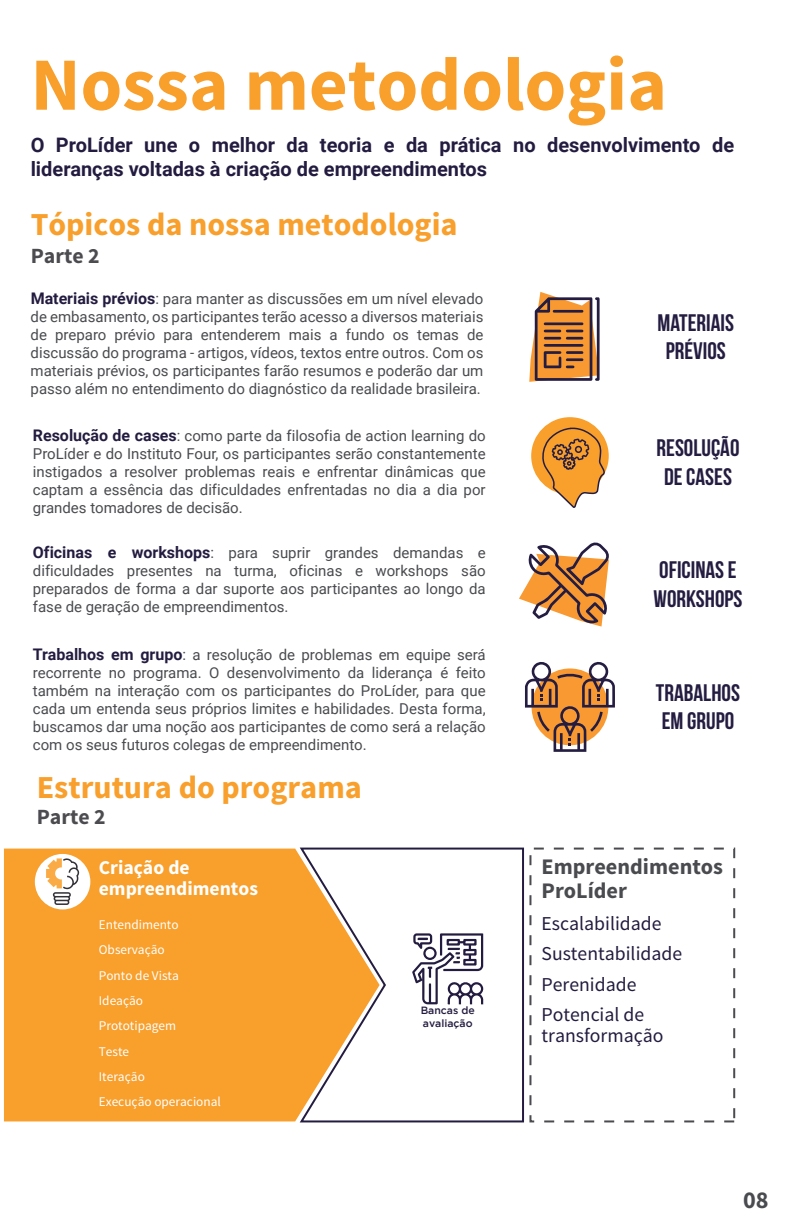
<style>
.page{position:relative;width:792px;height:1224px;background:#fff}
.page>*{position:absolute;margin:0;border:0;box-sizing:border-box;transform-origin:0 0}
.t1{font:700 75.1px "Source Sans Pro";color:#f89f2c}
.t2{font:700 32px "Source Sans Pro";color:#f89f2c}
.t3{font:700 24.2px "Source Sans Pro";color:#4a4b4f}
.t4{font:700 23.9px/28.7px "Bebas Neue";color:#251d41;text-align:center}
.t5{font:700 22.2px/23.7px "Source Sans Pro";color:#4a4b4f}
.t6{font:700 21.7px "Source Sans Pro";color:#4c4c50}
.t7{font:700 20px/24px "Roboto";color:#241c40}
.t8{font:19.7px/30.3px "Source Sans Pro";color:#241c40}
.t9{font:700 19.6px/20.8px "Source Sans Pro";color:#fff}
.t10{font:15px/18px "Roboto";color:#4a4b4f;text-align:justify}
.t11{font:13.3px/25.3px "Source Sans Pro";color:#fff}
.t12{font:500 10.5px/12.6px "Gotham";color:#241c40}
.s1{font-weight:700;font-size:16px;color:#241c40}
</style>
<div class="page">
<svg style="left:529px;top:292px;width:71px;height:90px;background:#bf8858"></svg>
<svg style="left:531px;top:417px;width:78px;height:78px"></svg>
<div style="left:534px;top:421px;width:70px;height:70px;background:#f89f2c;border-radius:50%"></div>
<svg style="left:541px;top:426px;width:65px;height:82px"></svg>
<svg style="left:525px;top:661px;width:90px;height:91px"></svg>
<svg style="left:519px;top:542px;width:90px;height:85px"></svg>
<div style="left:4px;top:849px;width:294px;height:272px;background:#f89f2c"></div>
<div style="left:35px;top:854px;width:55px;height:55px;background:#fff;border-radius:50%"></div>
<div style="left:529px;top:848px;width:206px;height:274px;border:2px dashed #4a4b4f"></div>
<svg style="left:46px;top:858px;width:33px;height:47px"></svg>
<svg style="left:298px;top:847px;width:226px;height:276px"></svg>
<svg style="left:412px;top:933px;width:72px;height:72px"></svg>
<h1 class="t1" style="left:31px;top:37px;width:638px">Nossa metodologia</h1>
<h3 class="t7" style="left:31px;top:132px;width:705px">O ProLíder une o melhor da teoria e da prática no desenvolvimento de lideranças voltadas à criação de empreendimentos</h3>
<h2 class="t2" style="left:31px;top:204px;width:429px">Tópicos da nossa metodologia</h2>
<h3 class="t6" style="left:31px;top:242px;width:70px">Parte 2</h3>
<p class="t10" style="left:31px;top:289px;width:454px"><span class="s1">Materiais prévios</span>: para manter as discussões em um nível elevado de embasamento, os participantes terão acesso a diversos materiais de preparo prévio para entenderem mais a fundo os temas de discussão do programa - artigos, vídeos, textos entre outros. Com os materiais prévios, os participantes farão resumos e poderão dar um passo além no entendimento do diagnóstico da realidade brasileira.</p>
<p class="t10" style="left:33px;top:426px;width:454px"><span class="s1">Resolução de cases</span>: como parte da filosofia de action learning do ProLíder e do Instituto Four, os participantes serão constantemente instigados a resolver problemas reais e enfrentar dinâmicas que captam a essência das dificuldades enfrentadas no dia a dia por grandes tomadores de decisão.</p>
<p class="t10" style="left:33px;top:543px;width:454px"><span class="s1">Oficinas e workshops</span>: para suprir grandes demandas e dificuldades presentes na turma, oficinas e workshops são preparados de forma a dar suporte aos participantes ao longo da fase de geração de empreendimentos.</p>
<p class="t10" style="left:33px;top:645px;width:454px"><span class="s1">Trabalhos em grupo</span>: a resolução de problemas em equipe será recorrente no programa. O desenvolvimento da liderança é feito também na interação com os participantes do ProLíder, para que cada um entenda seus próprios limites e habilidades. Desta forma, buscamos dar uma noção aos participantes de como será a relação com os seus futuros colegas de empreendimento.</p>
<h2 class="t2" style="left:37px;top:767px;width:327px">Estrutura do programa</h2>
<h3 class="t6" style="left:37px;top:803px;width:70px">Parte 2</h3>
<h3 class="t4" style="left:658px;top:308px;width:78px">MATERIAIS<br>PRÉVIOS</h3>
<h3 class="t4" style="left:657px;top:433px;width:84px">RESOLUÇÃO<br>DE CASES</h3>
<h3 class="t4" style="left:654px;top:555px;width:90px;text-align:left">OFICINAS E<br>WORKSHOPS</h3>
<h3 class="t4" style="left:656px;top:678px;width:86px;text-align:left">TRABALHOS<br>EM GRUPO</h3>
<h3 class="t9" style="left:99px;top:858px;width:161px">Criação de empreendimentos</h3>
<h3 class="t5" style="left:542px;top:856px;width:183px">Empreendimentos<br>ProLíder</h3>
<p class="t11" style="left:99px;top:912px;width:82px">Entendimento<br>Observação<br>Ponto de Vista<br>Ideação<br>Prototipagem<br>Teste</p>
<p class="t11" style="left:99px;top:1064px;width:48px">Iteração</p>
<p class="t11" style="left:99px;top:1089px;width:124px">Execução operacional</p>
<p class="t12" style="left:421px;top:1004px;width:56px">Bancas de avaliação</p>
<h3 class="t8" style="left:542px;top:909px;width:121px">Escalabilidade</h3>
<h3 class="t8" style="left:542px;top:939px;width:142px">Sustentabilidade<br>Perenidade<br>Potencial de</h3>
<h3 class="t8" style="left:542px;top:1021px;width:123px">transformação</h3>
<h3 class="t3" style="left:743px;top:1184px;width:27px">08</h3>
</div>
